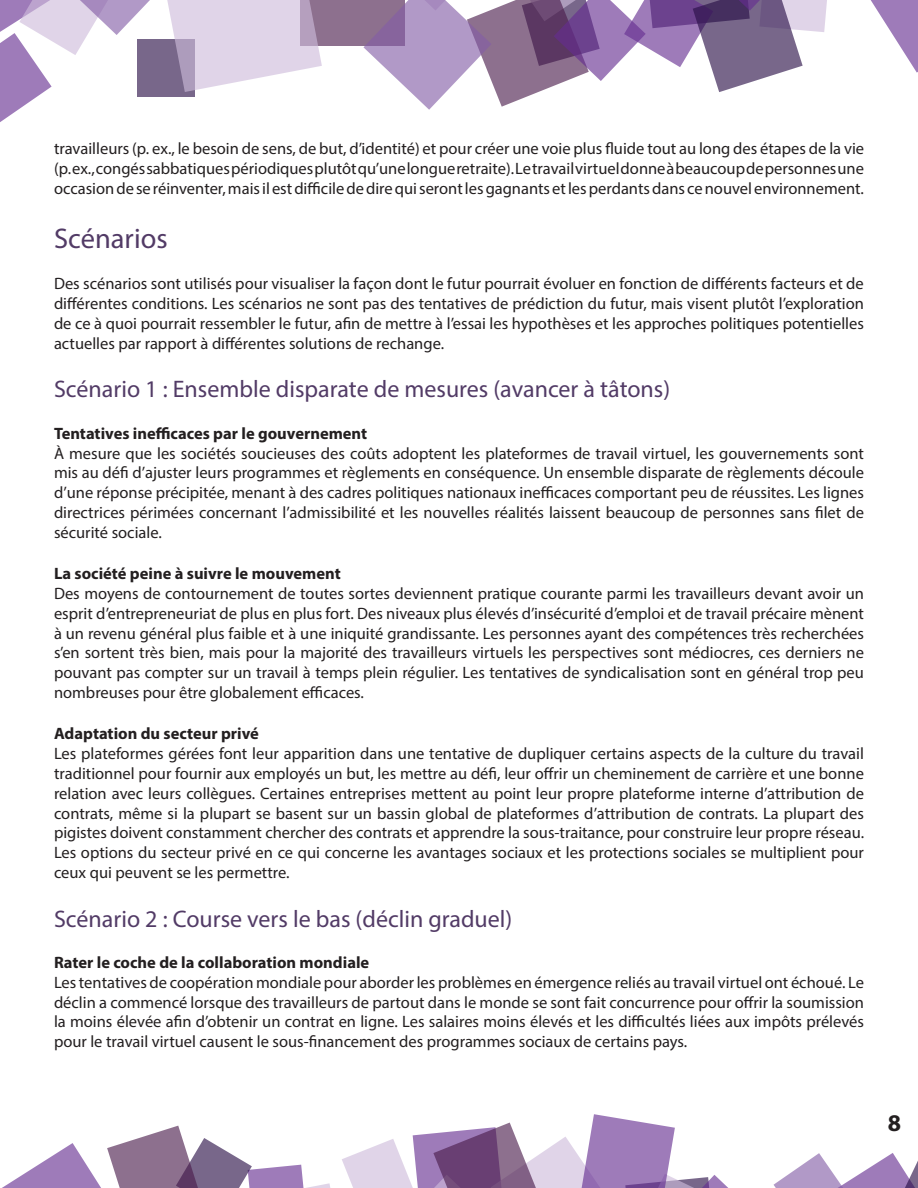
<style>
.page{position:relative;width:918px;height:1188px;background:#fff}
.page>*{position:absolute;margin:0;border:0;box-sizing:border-box;transform-origin:0 0}
.t1{font:28.5px "Myriad Pro";color:#523b66}
.t2{font:24px "Myriad Pro";color:#523b66}
.t3{font:700 24px "Myriad Pro";color:#231f20}
.t4{font:16.5px/19.8px "Myriad Pro";color:#231f20;text-align:justify}
.t5{font:700 16.5px "Myriad Pro";color:#231f20}
</style>
<div class="page">
<div style="left:300px;top:0;width:104px;height:46px;background:#8d708e"></div>
<svg style="left:0;top:0;width:322px;height:122px"></svg>
<svg style="left:870px;top:0;width:48px;height:73px"></svg>
<svg style="left:363px;top:0;width:464px;height:110px"></svg>
<svg style="left:774px;top:1153px;width:144px;height:35px"></svg>
<svg style="left:2px;top:1114px;width:726px;height:74px"></svg>
<p class="t4" style="left:54px;top:139px;width:812px">travailleurs (p. ex., le besoin de sens, de but, d’identité) et pour créer une voie plus fluide tout au long des étapes de la vie (p. ex., congés sabbatiques périodiques plutôt qu’une longue retraite). Le travail virtuel donne à beaucoup de personnes une occasion de se réinventer, mais il est difficile de dire qui seront les gagnants et les perdants dans ce nouvel environnement.</p>
<h1 class="t1" style="left:54px;top:221px;width:115px">Scénarios</h1>
<p class="t4" style="left:54px;top:274px;width:812px">Des scénarios sont utilisés pour visualiser la façon dont le futur pourrait évoluer en fonction de différents facteurs et de différentes conditions. Les scénarios ne sont pas des tentatives de prédiction du futur, mais visent plutôt l’exploration de ce à quoi pourrait ressembler le futur, afin de mettre à l’essai les hypothèses et les approches politiques potentielles actuelles par rapport à différentes solutions de rechange.</p>
<h2 class="t2" style="left:54px;top:375px;width:618px">Scénario 1 : Ensemble disparate de mesures (avancer à tâtons)</h2>
<p class="t5" style="left:54px;top:423px;width:315px">Tentatives inefficaces par le gouvernement</p>
<p class="t4" style="left:54px;top:443px;width:812px">À mesure que les sociétés soucieuses des coûts adoptent les plateformes de travail virtuel, les gouvernements sont mis au défi d’ajuster leurs programmes et règlements en conséquence. Un ensemble disparate de règlements découle d’une réponse précipitée, menant à des cadres politiques nationaux inefficaces comportant peu de réussites. Les lignes directrices périmées concernant l’admissibilité et les nouvelles réalités laissent beaucoup de personnes sans filet de sécurité sociale.</p>
<p class="t5" style="left:54px;top:563px;width:288px">La société peine à suivre le mouvement</p>
<p class="t4" style="left:54px;top:583px;width:812px">Des moyens de contournement de toutes sortes deviennent pratique courante parmi les travailleurs devant avoir un esprit d’entrepreneuriat de plus en plus fort. Des niveaux plus élevés d’insécurité d’emploi et de travail précaire mènent à un revenu général plus faible et à une iniquité grandissante. Les personnes ayant des compétences très recherchées s’en sortent très bien, mais pour la majorité des travailleurs virtuels les perspectives sont médiocres, ces derniers ne pouvant pas compter sur un travail à temps plein régulier. Les tentatives de syndicalisation sont en général trop peu nombreuses pour être globalement efficaces.</p>
<p class="t5" style="left:54px;top:723px;width:206px">Adaptation du secteur privé</p>
<p class="t4" style="left:54px;top:744px;width:812px">Les plateformes gérées font leur apparition dans une tentative de dupliquer certains aspects de la culture du travail traditionnel pour fournir aux employés un but, les mettre au défi, leur offrir un cheminement de carrière et une bonne relation avec leurs collègues. Certaines entreprises mettent au point leur propre plateforme interne d’attribution de contrats, même si la plupart se basent sur un bassin global de plateformes d’attribution de contrats. La plupart des pigistes doivent constamment chercher des contrats et apprendre la sous-traitance, pour construire leur propre réseau.<br>Les options du secteur privé en ce qui concerne les avantages sociaux et les protections sociales se multiplient pour ceux qui peuvent se les permettre.</p>
<h2 class="t2" style="left:54px;top:904px;width:460px">Scénario 2 : Course vers le bas (déclin graduel)</h2>
<p class="t5" style="left:54px;top:952px;width:317px">Rater le coche de la collaboration mondiale</p>
<p class="t4" style="left:54px;top:972px;width:812px">Les tentatives de coopération mondiale pour aborder les problèmes en émergence reliés au travail virtuel ont échoué. Le déclin a commencé lorsque des travailleurs de partout dans le monde se sont fait concurrence pour offrir la soumission la moins élevée afin d’obtenir un contrat en ligne. Les salaires moins élevés et les difficultés liées aux impôts prélevés pour le travail virtuel causent le sous-financement des programmes sociaux de certains pays.</p>
<h2 class="t3" style="left:888px;top:1107px;width:15px">8</h2>
</div>
